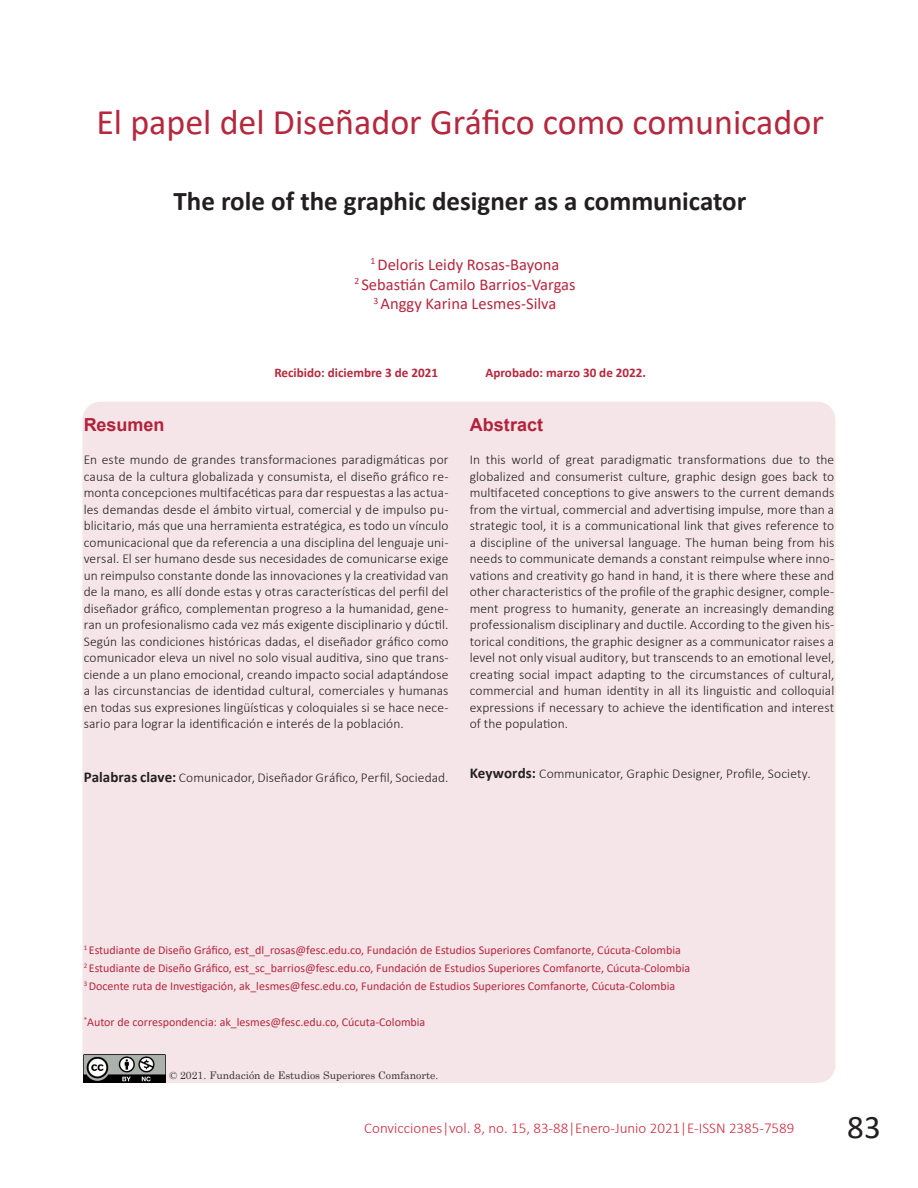
<style>
.page{position:relative;width:918px;height:1188px;background:#fff}
.page>*{position:absolute;margin:0;border:0;box-sizing:border-box;transform-origin:0 0}
.t1{font:36px "Calibri";color:#b5283e}
.t2{font:33px "Calibri";color:#231f20}
.t3{font:700 27px "Calibri";color:#231f20}
.t4{font:700 18px "Arial";color:#b2223b}
.t5{font:16.5px "Calibri";color:#b5283e}
.t6{font:300 15px "Calibri";color:#cd2d3f}
.t7{font:300 13.5px/16.5px "Calibri";letter-spacing:.005em;color:#231f20;text-align:justify}
.t8{font:700 13.05px "Calibri";color:#b5283e}
.t9{font:12px "Calibri";color:#b5283e}
.t10{font:10.5px "Century Schoolbook";color:#333233}
.s1{font-weight:700;font-size:15px}
</style>
<div class="page">
<div style="left:82px;top:402px;width:753px;height:681px;background:#f5e5e8;border-radius:18px"></div>
<img style="left:84px;top:1054px;width:81px;height:29px">
<p class="t1" style="left:96px;top:97px;width:729px">El papel del Diseñador Gráfico como comunicador</p>
<p class="t3" style="left:174px;top:182px;width:574px">The role of the graphic designer as a communicator</p>
<p class="t5" style="left:371px;top:253px;width:190px"><sup>1</sup> Deloris Leidy Rosas-Bayona</p>
<p class="t5" style="left:354px;top:273px;width:223px"><sup>2</sup> Sebastián Camilo Barrios-Vargas</p>
<p class="t5" style="left:373px;top:292px;width:184px"><sup>3</sup> Anggy Karina Lesmes-Silva</p>
<p class="t8" style="left:274px;top:363px;width:165px">Recibido: diciembre 3 de 2021</p>
<p class="t8" style="left:485px;top:363px;width:162px">Aprobado: marzo 30 de 2022.</p>
<p class="t4" style="left:84px;top:412px;width:82px">Resumen</p>
<p class="t7" style="left:84px;top:451px;width:366px">En este mundo de grandes transformaciones paradigmáticas por causa de la cultura globalizada y consumista, el diseño gráfico re&shy;monta concepciones multifacéticas para dar respuestas a las actua&shy;les demandas desde el ámbito virtual, comercial y de impulso pu&shy;blicitario, más que una herramienta estratégica, es todo un vínculo comunicacional que da referencia a una disciplina del lenguaje uni&shy;versal. El ser humano desde sus necesidades de comunicarse exige un reimpulso constante donde las innovaciones y la creatividad van de la mano, es allí donde estas y otras características del perfil del diseñador gráfico, complementan progreso a la humanidad, gene&shy;ran un profesionalismo cada vez más exigente disciplinario y dúctil.<br>Según las condiciones históricas dadas, el diseñador gráfico como comunicador eleva un nivel no solo visual auditiva, sino que trans&shy;ciende a un plano emocional, creando impacto social adaptándose a las circunstancias de identidad cultural, comerciales y humanas en todas sus expresiones lingüísticas y coloquiales si se hace nece&shy;sario para lograr la identificación e interés de la población.</p>
<p class="t7" style="left:84px;top:769px;width:366px"><span class="s1">Palabras clave:</span> Comunicador, Diseñador Gráfico, Perfil, Sociedad.</p>
<p class="t4" style="left:470px;top:412px;width:75px">Abstract</p>
<p class="t7" style="left:470px;top:451px;width:366px">In this world of great paradigmatic transformations due to the globalized and consumerist culture, graphic design goes back to multifaceted conceptions to give answers to the current demands from the virtual, commercial and advertising impulse, more than a strategic tool, it is a communicational link that gives reference to a discipline of the universal language. The human being from his needs to communicate demands a constant reimpulse where inno&shy;vations and creativity go hand in hand, it is there where these and other characteristics of the profile of the graphic designer, comple&shy;ment progress to humanity, generate an increasingly demanding professionalism disciplinary and ductile. According to the given his&shy;torical conditions, the graphic designer as a communicator raises a level not only visual auditory, but transcends to an emotional level, creating social impact adapting to the circumstances of cultural, commercial and human identity in all its linguistic and colloquial expressions if necessary to achieve the identification and interest of the population.</p>
<p class="t7" style="left:470px;top:765px;width:342px"><span class="s1">Keywords:</span> Communicator, Graphic Designer, Profile, Society.</p>
<p class="t9" style="left:84px;top:942px;width:599px"><sup>1</sup> Estudiante de Diseño Gráfico, est_dl_rosas@fesc.edu.co, Fundación de Estudios Superiores Comfanorte, Cúcuta-Colombia</p>
<p class="t9" style="left:84px;top:960px;width:608px"><sup>2</sup> Estudiante de Diseño Gráfico, est_sc_barrios@fesc.edu.co, Fundación de Estudios Superiores Comfanorte, Cúcuta-Colombia</p>
<p class="t9" style="left:84px;top:978px;width:593px"><sup>3</sup> Docente ruta de Investigación, ak_lesmes@fesc.edu.co, Fundación de Estudios Superiores Comfanorte, Cúcuta-Colombia</p>
<p class="t9" style="left:84px;top:1014px;width:343px"><sup>*</sup>Autor de correspondencia: ak_lesmes@fesc.edu.co, Cúcuta-Colombia</p>
<p class="t10" style="left:169px;top:1066px;width:270px">© 2021. Fundación de Estudios Superiores Comfanorte.</p>
<p class="t6" style="left:364px;top:1119px;width:432px">Convicciones|vol. 8, no. 15, 83-88|Enero-Junio 2021|E-ISSN 2385-7589</p>
<p class="t2" style="left:847px;top:1104px;width:35px">83</p>
</div>
